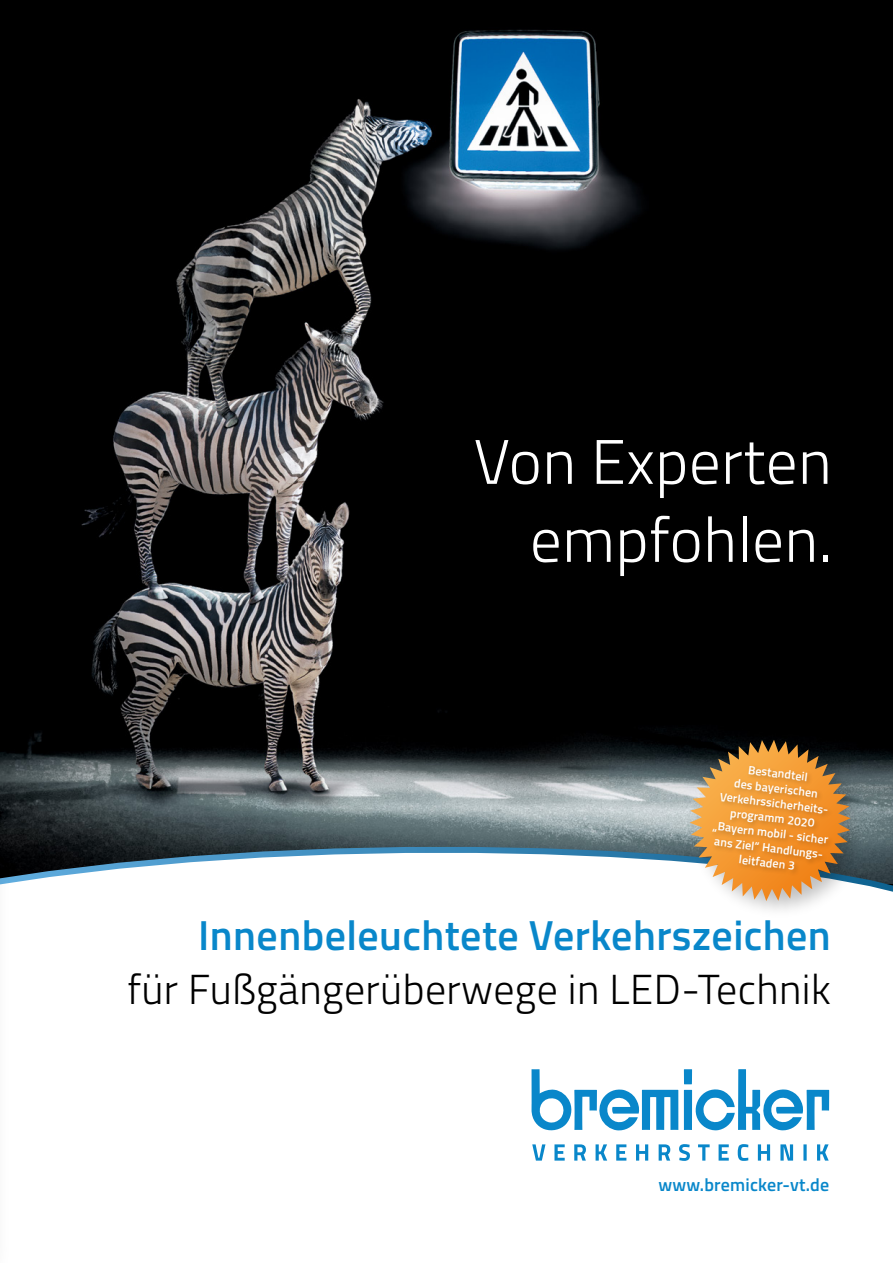
<style>
.page{position:relative;width:893px;height:1263px;background:#fff}
.page>*{position:absolute;margin:0;border:0;box-sizing:border-box;transform-origin:0 0}
.t1{font:300 63px/78px "Titillium";letter-spacing:.01em;color:#fff;text-align:right}
.t2{font:300 42px "Titillium";letter-spacing:.01em;color:#000}
.t3{font:600 42px "Titillium";letter-spacing:.01em;color:#0987ca}
.t4{font:600 18px "Titillium";letter-spacing:.01em;color:#0987ca}
.t5{font:600 12px/15px "Titillium";color:#fff;text-align:center}
</style>
<div class="page">
<img style="left:0;top:0;width:893px;height:825px">
<svg style="left:14px;top:825px;width:879px;height:286px"></svg>
<div style="left:0;top:330px;width:14px;height:933px;background:#000;opacity:.15"></div>
<svg style="left:0;top:333px;width:1px;height:70px"></svg>
<hr style="left:0;top:403px;width:1px;height:860px;background:#000;opacity:.2">
<div style="left:686px;top:736px;width:185px;height:185px;background:#000;opacity:.25"></div>
<svg style="left:690px;top:740px;width:161px;height:161px;background:#9c8566"></svg>
<div style="left:710px;top:763px;width:124px;height:113px;background:#000;opacity:.2"></div>
<svg style="left:531px;top:1069px;width:298px;height:92px"></svg>
<h1 class="t1" style="left:474px;top:420px;width:359px">Von Experten empfohlen.</h1>
<p class="t5" style="left:721px;top:758px;width:117px;rotate:7deg">Bestandteil<br>des bayerischen<br>Verkehrssicherheits&shy;programm 2020 „Bayern mobil - sicher ans Ziel“ Handlungs&shy;leitfaden 3</p>
<h2 class="t3" style="left:198px;top:903px;width:634px">Innenbeleuchtete Verkehrszeichen</h2>
<h2 class="t2" style="left:127px;top:959px;width:705px">für Fußgängerüberwege in LED-Technik</h2>
<h3 class="t4" style="left:658px;top:1171px;width:172px">www.bremicker-vt.de</h3>
</div>
